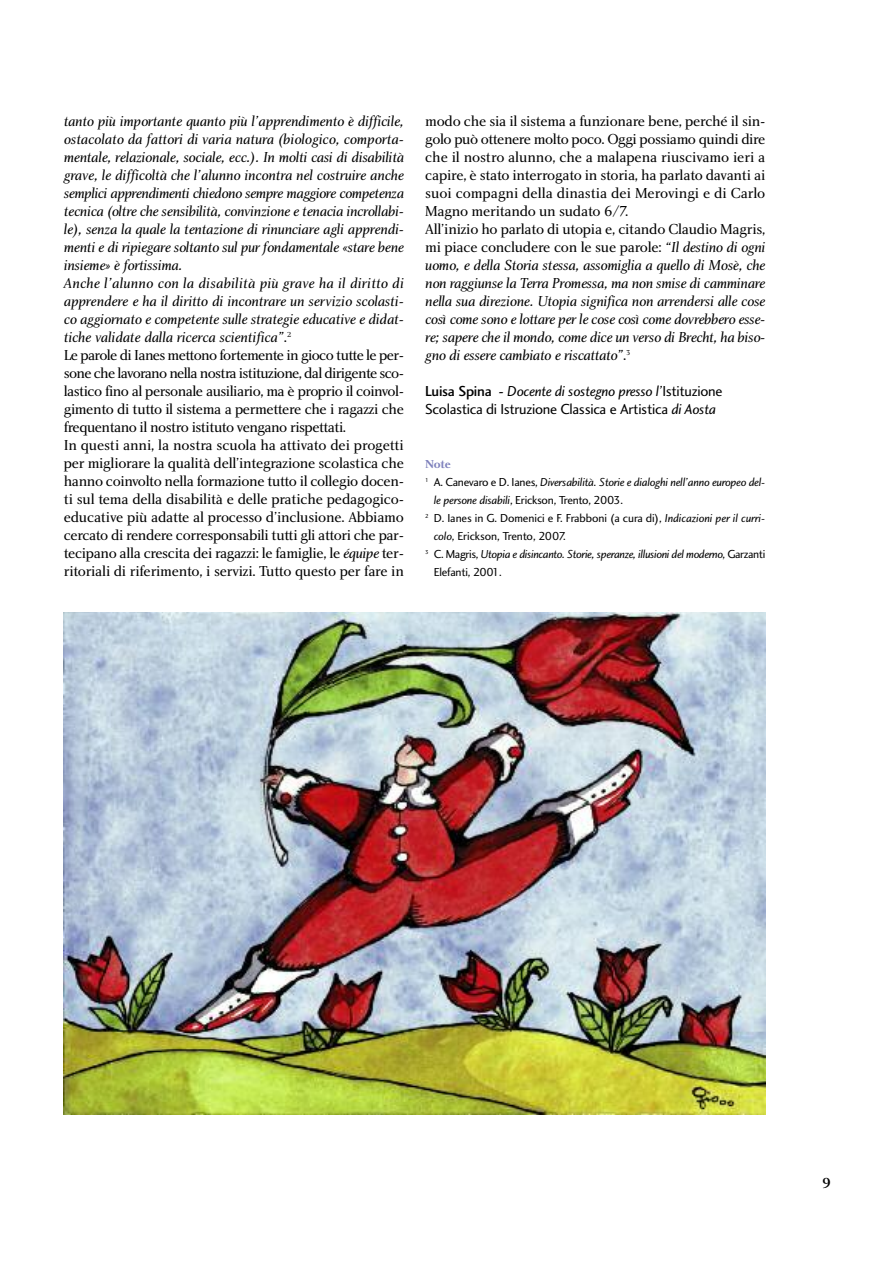
<style>
.page{position:relative;width:893px;height:1263px;background:#fff}
.page>*{position:absolute;margin:0;border:0;box-sizing:border-box;transform-origin:0 0}
.t1{font:15px/18px "Charlotte Book Plain";letter-spacing:-.025em;color:#000}
.t2{font:15px/18px "Charlotte Book Italic Plain";letter-spacing:-.01em;color:#000}
.t3{font:15px "Charlotte Sans Book Italic Plain";letter-spacing:-.02em;color:#000}
.t4{font:15px "Charlotte Sans Book Plain";letter-spacing:-.02em;color:#000}
.t5{font:15px "Charlotte Medium Plain";color:#000}
.t6{font:12px "Charlotte Sans Book Plain";letter-spacing:-.02em;color:#000}
.t7{font:12px "Charlotte Sans Book Italic Plain";letter-spacing:-.03em;color:#000}
.t8{font:12px "Charlotte Bold Plain";color:#7f82bd}
.s1{font-family:"Charlotte Book Plain"}
.s2{font-family:"Charlotte Book Italic Plain"}
.s3{font-family:"Charlotte Sans Medium Plain"}
.s4{font-family:"Charlotte Sans Book Plain"}
.s5{font-family:"Charlotte Sans Book Italic Plain"}
</style>
<div class="page">
<img style="left:64px;top:612px;width:701px;height:502px">
<p class="t2" style="left:64px;top:113px;width:342px">tanto più importante quanto più l’apprendimento è difficile, ostacolato da fattori di varia natura (biologico, comporta&shy;mentale, relazionale, sociale, ecc.). In molti casi di disabilità grave, le difficoltà che l’alunno incontra nel costruire anche semplici apprendimenti chiedono sempre maggiore competenza tecnica (oltre che sensibilità, convinzione e tenacia incrollabi&shy;le), senza la quale la tentazione di rinunciare agli apprendi&shy;menti e di ripiegare soltanto sul pur fondamentale «stare bene insieme» è fortissima.<br>Anche l’alunno con la disabilità più grave ha il diritto di apprendere e ha il diritto di incontrare un servizio scolasti&shy;co aggiornato e competente sulle strategie educative e didat&shy;tiche validate dalla ricerca scientifica”<span class="s1">.</span><sup>2</sup></p>
<p class="t1" style="left:64px;top:347px;width:342px">Le parole di Ianes mettono fortemente in gioco tutte le per&shy;sone che lavorano nella nostra istituzione, dal dirigente sco&shy;lastico fino al personale ausiliario, ma è proprio il coinvol&shy;gimento di tutto il sistema a permettere che i ragazzi che frequentano il nostro istituto vengano rispettati.<br>In questi anni, la nostra scuola ha attivato dei progetti per migliorare la qualità dell’integrazione scolastica che hanno coinvolto nella formazione tutto il collegio docen&shy;ti sul tema della disabilità e delle pratiche pedagogico&shy;educative più adatte al processo d’inclusione. Abbiamo cercato di rendere corresponsabili tutti gli attori che par&shy;tecipano alla crescita dei ragazzi: le famiglie, le <span class="s2">équipe</span> ter&shy;ritoriali di riferimento, i servizi. Tutto questo per fare in</p>
<p class="t1" style="left:425px;top:113px;width:342px">modo che sia il sistema a funzionare bene, perché il sin&shy;golo può ottenere molto poco. Oggi possiamo quindi dire che il nostro alunno, che a malapena riuscivamo ieri a capire, è stato interrogato in storia, ha parlato davanti ai suoi compagni della dinastia dei Merovingi e di Carlo Magno meritando un sudato 6/7.<br>All’inizio ho parlato di utopia e, citando Claudio Magris, mi piace concludere con le sue parole: <span class="s2">“Il destino di ogni</span></p>
<p class="t2" style="left:425px;top:257px;width:342px;text-align:justify">uomo, e della Storia stessa, assomiglia a quello di Mosè, che non raggiunse la Terra Promessa, ma non smise di camminare nella sua direzione. Utopia significa non arrendersi alle cose così come sono e lottare per le cose così come dovrebbero esse&shy;re; sapere che il mondo, come dice un verso di Brecht, ha biso&shy;gno di essere cambiato e riscattato”<span class="s1">.</span><sup>3</sup></p>
<p class="t3" style="left:425px;top:385px;width:299px"><span class="s3">Luisa Spina -</span> Docente di sostegno presso l’<span class="s4">Istituzione</span></p>
<p class="t4" style="left:425px;top:403px;width:292px">Scolastica di Istruzione Classica e Artistica <span class="s5">di Aosta</span></p>
<p class="t8" style="left:425px;top:460px;width:27px">Note</p>
<p class="t7" style="left:425px;top:478px;width:342px"><sup>1</sup> <span class="s4">A. Canevaro e D. Ianes,</span> Diversabilità. Storie e dialoghi nell’anno europeo del-</p>
<p class="t6" style="left:434px;top:496px;width:191px"><span class="s5">le persone disabili</span>, Erickson, Trento, 2003.</p>
<p class="t6" style="left:425px;top:514px;width:342px"><sup>2</sup> D. Ianes in G. Domenici e F. Frabboni (a cura di), <span class="s5">Indicazioni per il curri-</span></p>
<p class="t6" style="left:434px;top:532px;width:134px"><span class="s5">colo</span>, Erickson, Trento, 2007.</p>
<p class="t7" style="left:425px;top:550px;width:342px"><sup>3</sup> <span class="s4">C. Magris,</span> Utopia e disincanto. Storie, speranze, illusioni del moderno<span class="s4">, Garzanti</span></p>
<p class="t6" style="left:434px;top:568px;width:69px">Elefanti, 2001.</p>
<p class="t5" style="left:822px;top:1177px;width:11px">9</p>
</div>
